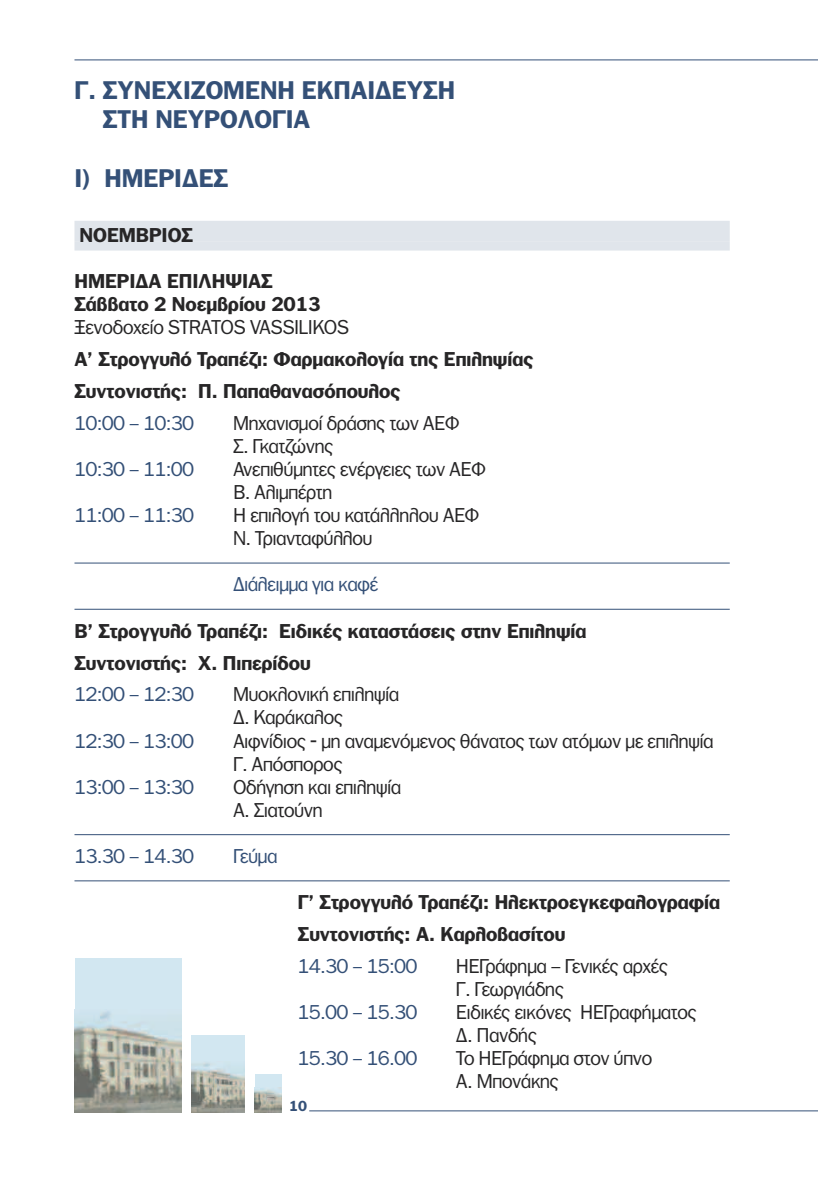
<style>
.page{position:relative;width:818px;height:1189px;background:#fff}
.page>*{position:absolute;margin:0;border:0;box-sizing:border-box;transform-origin:0 0}
.t1{font:700 24.5px/29.4px "PF Franklin Gothic";color:#345077}
.t2{font:19.25px/23.1px "PF Franklin Gothic";color:#272627}
.t3{font:700 19.25px/31.8px "PF Franklin Gothic";color:#272627}
.t4{font:19.25px "PF Franklin Gothic";color:#345077}
.t5{font:700 14px "PF Franklin Gothic";color:#345077}
</style>
<div class="page">
<div style="left:75px;top:959px;width:106px;height:154px;background:#d2e7f1"></div>
<img style="left:75px;top:1011px;width:106px;height:102px">
<div style="left:191px;top:1036px;width:54px;height:77px;background:#d2e7f1"></div>
<img style="left:191px;top:1063px;width:54px;height:50px">
<div style="left:255px;top:1074px;width:26px;height:39px;background:#d2e7f1"></div>
<img style="left:255px;top:1087px;width:26px;height:26px">
<div style="left:74px;top:221px;width:655px;height:21px;background:#e0e5eb"></div>
<div style="left:74px;top:242px;width:655px;height:9px;background:#e0e5eb"></div>
<hr style="left:74px;top:563px;width:655px;height:1px;background:#345077">
<hr style="left:74px;top:609px;width:655px;height:1px;background:#345077">
<hr style="left:74px;top:834px;width:655px;height:1px;background:#345077">
<hr style="left:74px;top:880px;width:655px;height:1px;background:#345077">
<hr style="left:74px;top:59px;width:743px;height:1px;background:#345077">
<hr style="left:309px;top:1110px;width:508px;height:1px;background:#345077">
<p class="t1" style="left:103px;top:75px;width:353px;text-indent:-28px">Γ. ΣΥΝΕΧΙΖΟΜΕΝΗ ΕΚΠΑΙ∆ΕΥΣΗ<br>ΣΤΗ ΝΕΥΡΟΛΟΓΙΑ</p>
<p class="t1" style="left:74px;top:163px;width:155px">Ι) ΗΜΕΡΙ∆ΕΣ</p>
<p class="t3" style="left:79px;top:219px;width:115px">ΝΟΕΜΒΡΙΟΣ</p>
<p class="t3" style="left:74px;top:269px;width:247px;line-height:23.1px">ΗΜΕΡΙ∆Α ΕΠΙΛΗΨΙΑΣ<br>Σάββατο 2 Νοεµβρίου 2013</p>
<p class="t2" style="left:74px;top:316px;width:276px">Ξενοδοχείο STRATOS VASSILIKOS</p>
<p class="t3" style="left:74px;top:343px;width:460px">Α’ Στρογγυλό Τραπέζι: Φαρµακολογία της Επιληψίας<br>Συντονιστής: Π. Παπαθανασόπουλος</p>
<p class="t4" style="left:74px;top:412px;width:121px">10:00 – 10:30</p>
<p class="t2" style="left:233px;top:411px;width:227px">Μηχανισµοί δράσης των ΑΕΦ<br>Σ. Γκατζώνης</p>
<p class="t4" style="left:74px;top:458px;width:121px">10:30 – 11:00</p>
<p class="t2" style="left:233px;top:457px;width:254px">Ανεπιθύµητες ενέργειες των ΑΕΦ<br>Β. Αλιµπέρτη</p>
<p class="t4" style="left:74px;top:504px;width:121px">11:00 – 11:30</p>
<p class="t2" style="left:233px;top:504px;width:247px">Η επιλογή του κατάλληλου ΑΕΦ<br>Ν. Τριανταφύλλου</p>
<p class="t4" style="left:233px;top:574px;width:146px">∆ιάλειµµα για καφέ</p>
<p class="t3" style="left:74px;top:615px;width:513px">Β’ Στρογγυλό Τραπέζι: Ειδικές καταστάσεις στην Επιληψία<br>Συντονιστής: Χ. Πιπερίδου</p>
<p class="t4" style="left:74px;top:684px;width:121px">12:00 – 12:30</p>
<p class="t2" style="left:233px;top:683px;width:167px">Μυοκλονική επιληψία ∆. Καράκαλος</p>
<p class="t4" style="left:74px;top:730px;width:121px">12:30 – 13:00</p>
<p class="t2" style="left:233px;top:729px;width:481px">Αιφνίδιος - µη αναµενόµενος θάνατος των ατόµων µε επιληψία<br>Γ. Απόσπορος</p>
<p class="t4" style="left:74px;top:776px;width:121px">13:00 – 13:30</p>
<p class="t2" style="left:233px;top:775px;width:169px">Οδήγηση και επιληψία<br>Α. Σιατούνη</p>
<p class="t4" style="left:74px;top:845px;width:121px">13.30 – 14.30</p>
<p class="t4" style="left:233px;top:845px;width:45px">Γεύµα</p>
<p class="t3" style="left:298px;top:886px;width:424px">Γ’ Στρογγυλό Τραπέζι: Ηλεκτροεγκεφαλογραφία<br>Συντονιστής: Α. Καρλοβασίτου</p>
<p class="t4" style="left:298px;top:955px;width:121px">14.30 – 15:00</p>
<p class="t2" style="left:456px;top:954px;width:213px">ΗΕΓράφηµα – Γενικές αρχές<br>Γ. Γεωργιάδης</p>
<p class="t4" style="left:298px;top:1001px;width:121px">15.00 – 15.30</p>
<p class="t2" style="left:456px;top:1001px;width:242px">Ειδικές εικόνες ΗΕΓραφήµατος ∆. Πανδής</p>
<p class="t4" style="left:298px;top:1048px;width:121px">15.30 – 16.00</p>
<p class="t2" style="left:456px;top:1047px;width:197px">Το ΗΕΓράφηµα στον ύπνο<br>Α. Μπονάκης</p>
<p class="t5" style="left:289px;top:1098px;width:19px">10</p>
</div>
